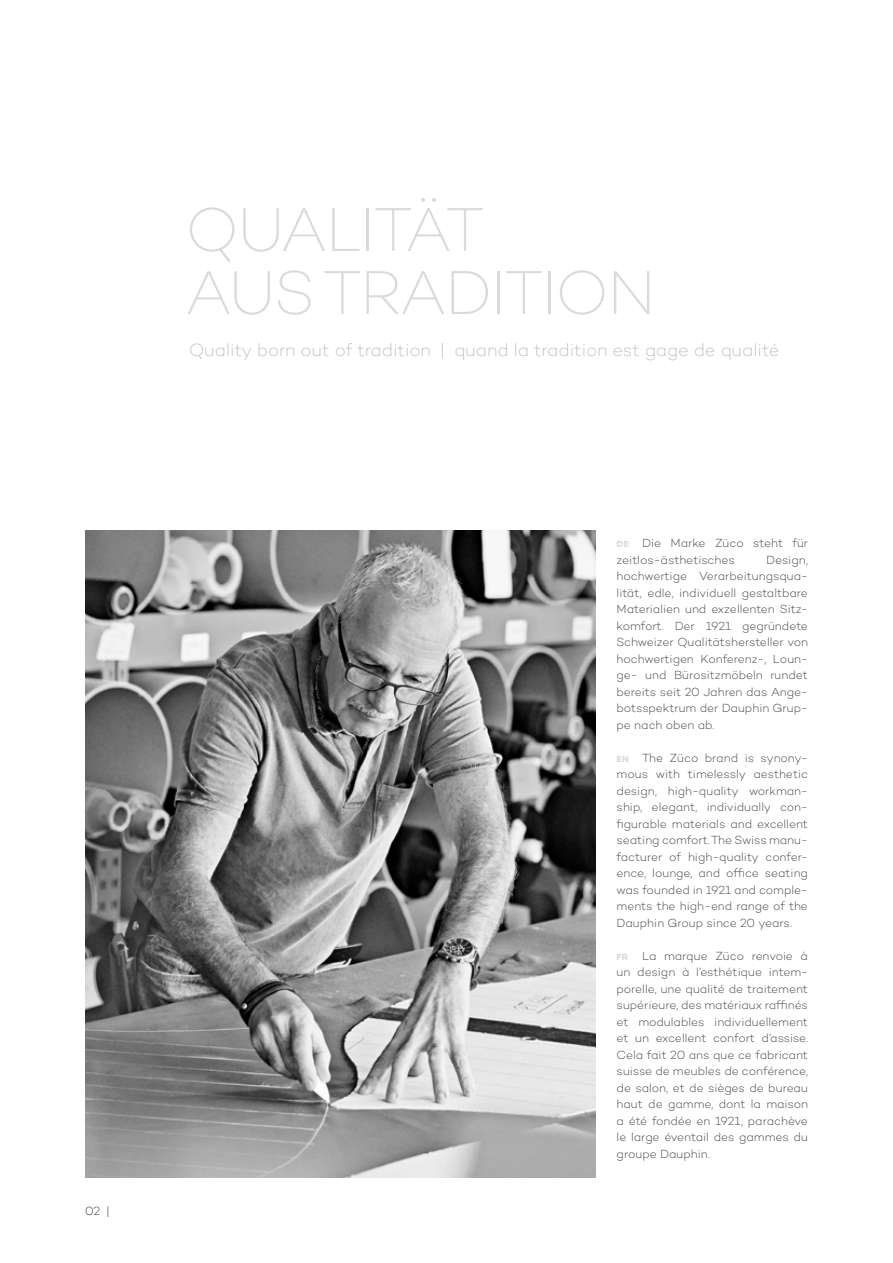
<style>
.page{position:relative;width:893px;height:1263px;background:#fff}
.page>*{position:absolute;margin:0;border:0;box-sizing:border-box;transform-origin:0 0}
.t1{font:200 63px/63px "Campton";letter-spacing:-.04em;color:#dadada}
.t2{font:200 18px "Campton";color:#b1b2b3}
.t3{font:300 12px/16.5px "Campton";letter-spacing:-.005em;color:#494948;text-align:justify}
.t4{font:200 12px "Campton";color:#000}
.s1{font-weight:700;font-size:9px;color:#dadada}
</style>
<div class="page">
<img style="left:85px;top:531px;width:510px;height:647px">
<p class="t4" style="left:85px;top:1204px;width:26px">02 |</p>
<h1 class="t1" style="left:185px;top:197px;width:472px">QUALITÄT<br>AUS TRADITION</h1>
<h2 class="t2" style="left:189px;top:339px;width:592px">Quality born out of tradition | quand la tradition est gage de qualité</h2>
<p class="t3" style="left:617px;top:534px;width:193px"><span class="s1">DE</span> Die Marke Züco steht für zeitlos-ästhetisches</p>
<p class="t3" style="left:617px;top:551px;width:193px;text-indent:150px">Design, hochwertige Verarbeitungsqua&shy;lität, edle, individuell gestaltbare Materialien und exzellenten Sitz&shy;komfort. Der 1921 gegründete Schweizer Qualitätshersteller von hochwertigen Konferenz-, Loun&shy;ge- und Bürositzmöbeln rundet bereits seit 20 Jahren das Ange&shy;botsspektrum der Dauphin Grup&shy;pe nach oben ab.</p>
<p class="t3" style="left:617px;top:749px;width:193px"><span class="s1">EN</span> The Züco brand is synony&shy;mous with timelessly aesthetic design, high-quality workman&shy;ship, elegant, individually con&shy;figurable materials and excellent seating comfort. The Swiss manu&shy;facturer of high-quality confer&shy;ence, lounge, and office seating was founded in 1921 and comple&shy;ments the high-end range of the Dauphin Group since 20 years.</p>
<p class="t3" style="left:617px;top:947px;width:193px"><span class="s1">FR</span> La marque Züco renvoie à un design à l’esthétique intem&shy;porelle, une qualité de traitement supérieure, des matériaux raffinés et modulables individuellement et un excellent confort d’assise.<br>Cela fait 20 ans que ce fabricant suisse de meubles de conférence, de salon, et de sièges de bureau haut de gamme, dont la maison a été fondée en 1921, parachève le large éventail des gammes du groupe Dauphin.</p>
</div>
